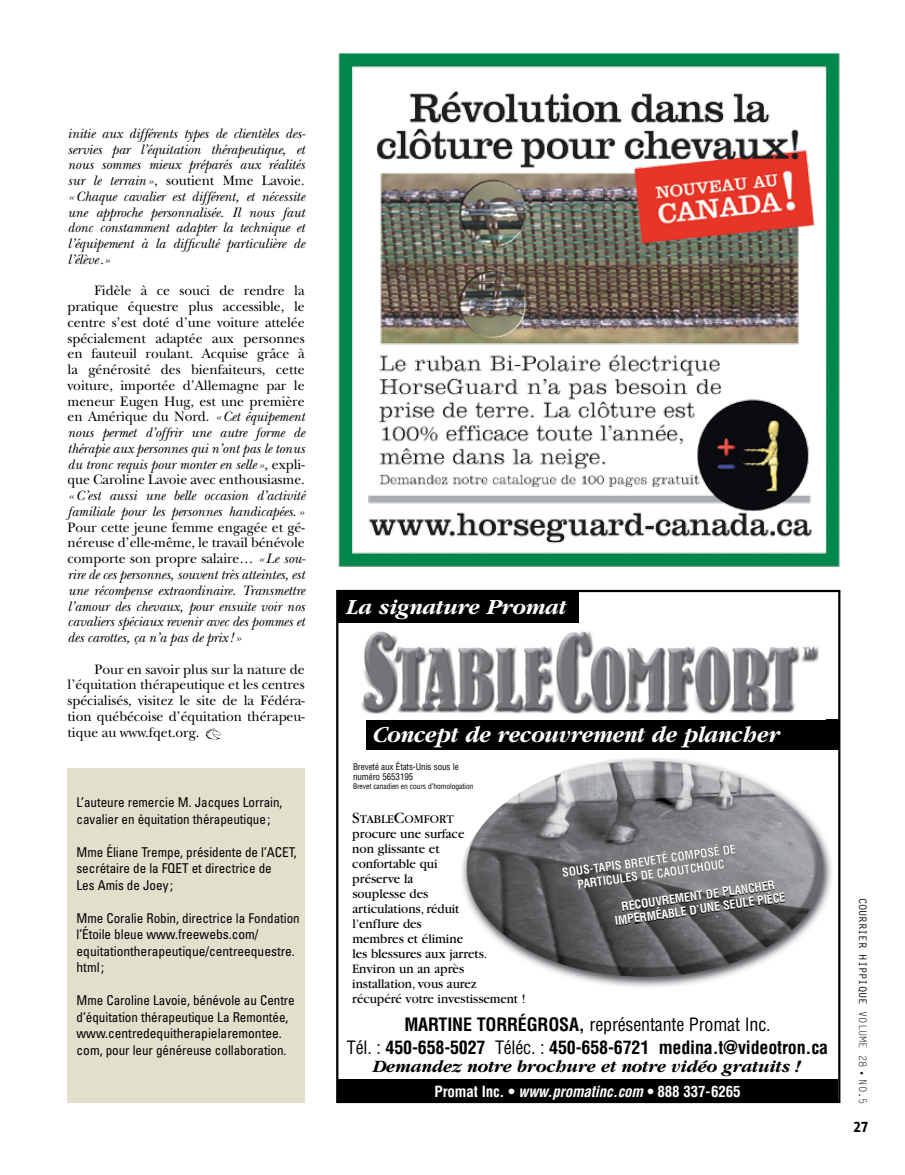
<style>
.page{position:relative;width:905px;height:1175px;background:#fff}
.page>*{position:absolute;margin:0;border:0;box-sizing:border-box;transform-origin:0 0}
.t1{font:italic 700 24px "Garamond";letter-spacing:-.01em;color:#fff;scale:.95 1}
.t2{font:italic 700 22.5px "Garamond";letter-spacing:-.01em;color:#fff}
.t3{font:700 condensed 18px/22.5px "Helvetica";letter-spacing:-.01em;color:#000;text-align:center}
.t4{font:italic 700 18px "Garamond";letter-spacing:-.01em;color:#000}
.t5{font:700 condensed 15px "Helvetica";letter-spacing:-.01em;color:#fff}
.t6{font:15px "The Sans Bold Caps";color:#000}
.t7{font:italic 14.25px/15.8px "New Baskerville";letter-spacing:-.005em;color:#000;text-align:justify}
.t8{font:14.25px/15.8px "New Baskerville";letter-spacing:-.005em;color:#000;text-align:justify}
.t9{font:condensed 13.5px/16.5px "Univers";letter-spacing:-.005em;color:#000}
.t10{font:13.5px/15px "Garamond";color:#000}
.t11{font:12.3px "Garamond";color:#000}
.t12{font:700 condensed 12px/13.5px "Helvetica";color:#fff;text-align:center}
.t13{font:700 10.5px "Letter Gothic Std";color:#000}
.t14{font:condensed 9px/10.1px "Helvetica";letter-spacing:-.01em;color:#000}
.t15{font:condensed 7.5px "Helvetica";letter-spacing:-.01em;color:#000}
.s1{font-style:normal}
.s2{font-style:italic}
.s3{font-size:16.5px}
.s4{font-weight:400}
</style>
<div class="page">
<div style="left:68px;top:768px;width:236px;height:334px;background:#e2dfcd"></div>
<div style="left:337px;top:590px;width:241px;height:33px;background:#000"></div>
<div style="left:366px;top:719px;width:474px;height:31px;background:#000"></div>
<div style="left:337px;top:1079px;width:501px;height:23px;background:#000"></div>
<img style="left:462px;top:758px;width:370px;height:229px">
<img style="left:361px;top:631px;width:464px;height:89px">
<img style="left:338px;top:53px;width:502px;height:514px">
<svg style="left:206px;top:727px;width:14px;height:13px"></svg>
<p class="t7" style="left:68px;top:125px;width:239px">initie aux différents types de clientèles des&shy;servies par l’équitation thérapeutique, et nous sommes mieux préparés aux réalités sur le terrain »<span class="s1">, soutient Mme Lavoie. </span>« Chaque cavalier est différent, et nécessite une approche personnalisée. Il nous faut donc constamment adapter la technique et l’équipement à la difficulté particulière de l’élève .»</p>
<p class="t8" style="left:68px;top:283px;width:239px;text-indent:27px">Fidèle à ce souci de rendre la pratique équestre plus accessible, le centre s’est doté d’une voiture attelée spécialement adaptée aux personnes en fauteuil roulant. Acquise grâce à la générosité des bienfaiteurs, cette voiture, importée d’Allemagne par le meneur Eugen Hug, est une première en Amérique du Nord. <span class="s2">« Cet équipement nous permet d’offrir une autre forme de thérapie aux personnes qui n’ont pas le tonus du tronc requis pour monter en selle »</span>, expli&shy;que Caroline Lavoie avec enthousiasme.</p>
<p class="t7" style="left:68px;top:488px;width:239px">« C’est aussi une belle occasion d’activité familiale pour les personnes handicapées. »</p>
<p class="t7" style="left:68px;top:519px;width:239px"><span class="s1">Pour cette jeune femme engagée et gé&shy;néreuse d’elle-même, le travail bénévole comporte son propre salaire…</span> « Le sou&shy;rire de ces personnes, souvent très atteintes, est une récompense extraordinaire. Transmettre l’amour des chevaux, pour ensuite voir nos cavaliers spéciaux revenir avec des pommes et des carottes, ça n’a pas de prix ! »</p>
<p class="t8" style="left:68px;top:661px;width:239px;text-indent:27px">Pour en savoir plus sur la nature de l’équitation thérapeutique et les centres spécialisés, visitez le site de la Fédéra&shy;tion québécoise d’équitation thérapeu&shy;tique au www.fqet.org.</p>
<p class="t9" style="left:77px;top:793px;width:207px">L’auteure remercie M. Jacques Lorrain, cavalier en équitation thérapeutique;</p>
<p class="t9" style="left:77px;top:843px;width:199px">Mme Éliane Trempe, présidente de l’ACET</p>
<p class="t9" style="left:294px;top:843px;width:4px">,</p>
<p class="t9" style="left:77px;top:859px;width:93px">secrétaire de la FQET</p>
<p class="t9" style="left:192px;top:859px;width:81px">et directrice de</p>
<p class="t9" style="left:77px;top:876px;width:98px">Les Amis de Joey ;</p>
<p class="t9" style="left:76px;top:909px;width:225px">Mme Coralie Robin, directrice la Fondation l’Étoile bleue www.freewebs.com/ equitationtherapeutique/centreequestre. html ;</p>
<p class="t9" style="left:77px;top:991px;width:220px">Mme Caroline Lavoie, bénévole au Centre d’équitation thérapeutique La Remontée, www.centredequitherapielaremontee. com, pour leur généreuse collaboration.</p>
<h2 class="t2" style="left:347px;top:594px;width:222px">La signature Promat</h2>
<h1 class="t1" style="left:374px;top:721px;width:430px">Concept de recou vrement de plancher</h1>
<p class="t14" style="left:353px;top:762px;width:107px">Breveté aux États-Unis sous le numéro 5653195</p>
<p class="t15" style="left:353px;top:781px;width:122px">Brevet canadien en cours d’homologation</p>
<p class="t11" style="left:352px;top:812px;width:103px"><span class="s3">S</span>TABLE<span class="s3">C</span>OMFORT</p>
<p class="t10" style="left:352px;top:826px;width:175px">procure une surface<br>non glissante et<br>confortable qui<br>préserve la<br>souplesse des<br>articulations, réduit<br>l’enflure des<br>membres et élimine<br>les blessures aux jarrets.<br>Environ un an après installation, vous aurez récupéré votre investissement !</p>
<p class="t12" style="left:561px;top:866px;width:177px;rotate:-8deg">SOUS-TAPIS BREVETÉ COMPOSÉ DE<br>PARTICULES DE CAOUTCHOUC</p>
<p class="t12" style="left:612px;top:900px;width:173px;rotate:-8deg">RECOUVREMENT DE PLANCHER<br>IMPERMÉABLE D’UNE SEULE PIÈCE</p>
<p class="t3" style="left:347px;top:1013px;width:482px">MARTINE TORRÉGROSA, <span class="s4">représentante Promat Inc.<br>Tél. :</span> 450-658-5027 <span class="s4">Téléc. :</span> 450-658-6721 medina.t@videotron.ca</p>
<p class="t4" style="left:374px;top:1056px;width:429px">Demandez notre brochure et notre vidéo gratuits !</p>
<p class="t5" style="left:434px;top:1082px;width:308px">Promat Inc. • <span class="s2">www.promatinc.com</span> • 888 337-6265</p>
<p class="t13" style="left:869px;top:897px;width:208px;rotate:90deg">Courrier H ippique <span class="s4">Volume 28 • no.5</span></p>
<p class="t6" style="left:853px;top:1114px;width:16px">27</p>
</div>
